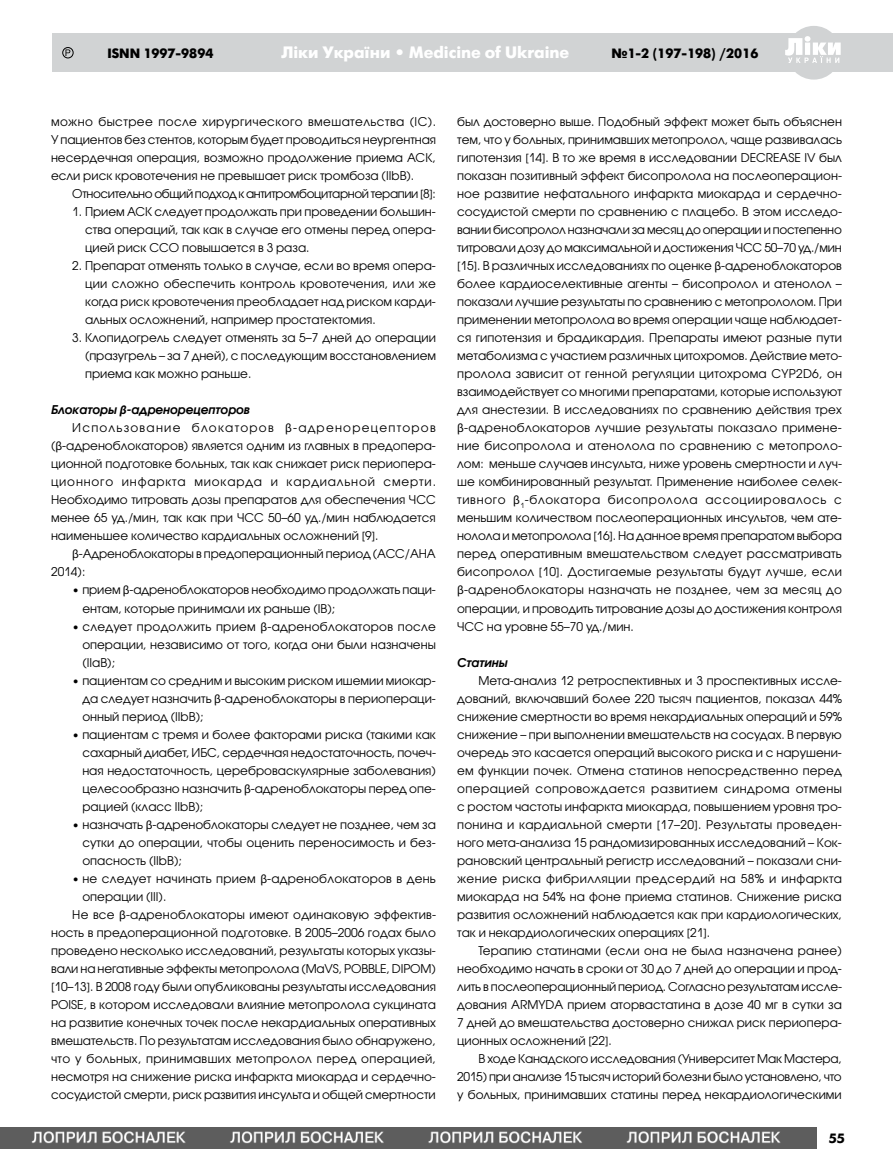
<style>
.page{position:relative;width:893px;height:1166px;background:#fff}
.page>*{position:absolute;margin:0;border:0;box-sizing:border-box;transform-origin:0 0}
.t1{font:700 16.5px "Futura Futuris C";color:#fff}
.t2{font:700 13.5px "Futura Futuris C";color:#000}
.t3{font:12px/18px "Avant Garde Gothic C";color:#000;text-align:justify}
.t4{font:12px "Avant Garde Gothic C";letter-spacing:-.03em;color:#000}
.t5{font:12px "Avant Garde Gothic C";letter-spacing:.025em;color:#000}
.t6{font:12px "Avant Garde Gothic C";letter-spacing:.07em;color:#000}
.t7{font:12px "Avant Garde Gothic C";letter-spacing:.1em;color:#000}
.t8{font:italic 700 12px "Avant Garde Gothic C";color:#000}
.s1{font-family:"Myriad Pro"}
</style>
<div class="page">
<div style="left:53px;top:34px;width:840px;height:38px;background:#d1d3d4"></div>
<div style="left:787px;top:26px;width:54px;height:54px;background:#d1d3d4;border-radius:50%"></div>
<svg style="left:785px;top:36px;width:56px;height:27px"></svg>
<div style="left:63px;top:47px;width:10px;height:11px;border:1px solid #000;border-radius:50%"></div>
<svg style="left:65px;top:49px;width:5px;height:7px"></svg>
<img style="left:0;top:1127px;width:816px;height:21px">
<p class="t2" style="left:107px;top:45px;width:108px">ISNN 1997-9894</p>
<h1 class="t1" style="left:281px;top:43px;width:289px">Ліки України • Medicine of Ukraine</h1>
<p class="t2" style="left:611px;top:45px;width:148px">№1-2 (197-198) /2016</p>
<p class="t3" style="left:51px;top:113px;width:387px">можно быстрее после хирургического вмешательства (IC).<br>У пациентов без стентов, которым будет проводиться неургентная несердечная операция, возможно продолжение приема АСК, если риск кровотечения не превышает риск тромбоза (IIbВ).</p>
<p class="t4" style="left:72px;top:187px;width:365px">Относительно общий подход к антитромбоцитарной терапии <span class="s1">[</span>8<span class="s1">]</span>:</p>
<p class="t3" style="left:85px;top:203px;width:352px;text-indent:-13px">1. Прием АСК следует продолжать при проведении большин&shy;ства операций, так как в случае его отмены перед опера&shy;цией риск ССО повышается в 3 раза.</p>
<p class="t3" style="left:85px;top:257px;width:352px;text-indent:-13px">2. Препарат отменять только в случае, если во время опера&shy;ции сложно обеспечить контроль кровотечения, или же когда риск кровотечения преобладает над риском карди&shy;альных осложнений, например простатектомия.</p>
<p class="t3" style="left:85px;top:329px;width:352px;text-indent:-13px">3. Клопидогрель следует отменять за 5–7 дней до операции (празугрель – за 7 дней), с последующим восстановлением приема как можно раньше.</p>
<p class="t8" style="left:51px;top:402px;width:200px">Блокаторы <span class="s1">β</span>-адренорецепторов</p>
<p class="t7" style="left:72px;top:421px;width:365px">Использование блокаторов <span class="s1">β</span>-адренорецепторов</p>
<p class="t3" style="left:51px;top:437px;width:386px">(<span class="s1">β</span>-адреноблокаторов) является одним из главных в предопера-</p>
<p class="t3" style="left:51px;top:455px;width:386px">ционной подготовке больных, так как снижает риск периопера-</p>
<p class="t6" style="left:51px;top:475px;width:386px">ционного инфаркта миокарда и кардиальной смерти.</p>
<p class="t3" style="left:51px;top:491px;width:386px">Необходимо титровать дозы препаратов для обеспечения ЧСС</p>
<p class="t3" style="left:51px;top:509px;width:386px">менее 65 уд./мин, так как при ЧСС 50–60 уд./мин наблюдается</p>
<p class="t3" style="left:51px;top:527px;width:329px">наименьшее количество кардиальных осложнений <span class="s1">[</span>9<span class="s1">]</span>.</p>
<p class="t3" style="left:72px;top:545px;width:365px"><span class="s1">β</span>-Адреноблокаторы в предоперационный период (ACC/AHA</p>
<p class="t3" style="left:51px;top:563px;width:36px">2014):</p>
<p class="t3" style="left:82px;top:581px;width:355px;text-indent:-10px">• прием <span class="s1">β</span>-адреноблокаторов необходимо продолжать паци&shy;ентам, которые принимали их раньше (IВ);</p>
<p class="t3" style="left:82px;top:617px;width:355px;text-indent:-10px">• следует продолжить прием <span class="s1">β</span>-адреноблокаторов после операции, независимо от того, когда они были назначены (IIаB);</p>
<p class="t3" style="left:82px;top:671px;width:355px;text-indent:-10px">• пациентам со средним и высоким риском ишемии миокар&shy;да следует назначить <span class="s1">β</span>-адреноблокаторы в периопераци&shy;онный период (IIbВ);</p>
<p class="t3" style="left:82px;top:725px;width:355px;text-indent:-10px">• пациентам с тремя и более факторами риска (такими как сахарный диабет, ИБС, сердечная недостаточность, почеч&shy;ная недостаточность, цереброваскулярные заболевания) целесообразно назначить <span class="s1">β</span>-адреноблокаторы перед опе&shy;рацией (класс IIbВ);</p>
<p class="t3" style="left:82px;top:815px;width:355px;text-indent:-10px">• назначать <span class="s1">β</span>-адреноблокаторы следует не позднее, чем за сутки до операции, чтобы оценить переносимость и без&shy;опасность (IIbВ);</p>
<p class="t3" style="left:72px;top:869px;width:365px">• не следует начинать прием <span class="s1">β</span>-адреноблокаторов в день</p>
<p class="t3" style="left:82px;top:887px;width:85px">операции (III).</p>
<p class="t3" style="left:72px;top:905px;width:365px">Не все <span class="s1">β</span>-адреноблокаторы имеют одинаковую эффектив-</p>
<p class="t3" style="left:51px;top:923px;width:386px">ность в предоперационной подготовке. В 2005–2006 годах было</p>
<p class="t3" style="left:51px;top:941px;width:386px">проведено несколько исследований, результаты которых указы-</p>
<p class="t3" style="left:51px;top:959px;width:386px">вали на негативные эффекты метопролола (MaVS, POBBLE, DIPOM)</p>
<p class="t3" style="left:51px;top:977px;width:386px"><span class="s1">[</span>10–13<span class="s1">]</span>. В 2008 году были опубликованы результаты исследования</p>
<p class="t3" style="left:51px;top:995px;width:386px">POISE, в котором исследовали влияние метопролола сукцината</p>
<p class="t3" style="left:51px;top:1013px;width:386px">на развитие конечных точек после некардиальных оперативных</p>
<p class="t3" style="left:51px;top:1031px;width:386px">вмешательств. По результатам исследования было обнаружено,</p>
<p class="t5" style="left:51px;top:1051px;width:386px">что у больных, принимавших метопролол перед операцией,</p>
<p class="t3" style="left:51px;top:1067px;width:386px">несмотря на снижение риска инфаркта миокарда и сердечно-</p>
<p class="t3" style="left:51px;top:1085px;width:386px">сосудистой смерти, риск развития инсульта и общей смертности</p>
<p class="t3" style="left:457px;top:113px;width:387px">был достоверно выше. Подобный эффект может быть объяснен тем, что у больных, принимавших метопролол, чаще развивалась гипотензия <span class="s1">[</span>14<span class="s1">]</span>. В то же время в исследовании DECREASE IV был показан позитивный эффект бисопролола на послеоперацион&shy;ное развитие нефатального инфаркта миокарда и сердечно&shy;сосудистой смерти по сравнению с плацебо. В этом исследо&shy;вании бисопролол назначали за месяц до операции и постепенно титровали дозу до максимальной и достижения ЧСС 50–70 уд./мин <span class="s1">[</span>15<span class="s1">]</span>. В различных исследованиях по оценке <span class="s1">β</span>-адреноблокаторов более кардиоселективные агенты – бисопролол и атенолол – показали лучшие результаты по сравнению с метопрололом. При применении метопролола во время операции чаще наблюдает&shy;ся гипотензия и брадикардия. Препараты имеют разные пути метаболизма с участием различных цитохромов. Действие мето&shy;пролола зависит от генной регуляции цитохрома СYР2D6, он взаимодействует со многими препаратами, которые используют для анестезии. В исследованиях по сравнению действия трех <span class="s1">β</span>-адреноблокаторов лучшие результаты показало примене&shy;ние бисопролола и атенолола по сравнению с метопроло&shy;лом: меньше случаев инсульта, ниже уровень смертности и луч&shy;ше комбинированный результат. Применение наиболее селек&shy;тивного <span class="s1">β</span><sub>1</sub>-блокатора бисопролола ассоциировалось с меньшим количеством послеоперационных инсультов, чем ате&shy;нолола и метопролола <span class="s1">[</span>16<span class="s1">]</span>. На данное время препаратом выбора перед оперативным вмешательством следует рассматривать бисопролол <span class="s1">[</span>10<span class="s1">]</span>. Достигаемые результаты будут лучше, если <span class="s1">β</span>-адреноблокаторы назначать не позднее, чем за месяц до операции, и проводить титрование дозы до достижения контроля ЧСС на уровне 55–70 уд./мин.</p>
<p class="t8" style="left:457px;top:654px;width:52px">Статины</p>
<p class="t3" style="left:457px;top:671px;width:386px;text-indent:21px">Мета-анализ 12 ретроспективных и 3 проспективных иссле&shy;дований, включавший более 220 тысяч пациентов, показал 44% снижение смертности во время некардиальных операций и 59% снижение – при выполнении вмешательств на сосудах. В первую очередь это касается операций высокого риска и с нарушени&shy;ем функции почек. Отмена статинов непосредственно перед операцией сопровождается развитием синдрома отмены с ростом частоты инфаркта миокарда, повышением уровня тро&shy;понина и кардиальной смерти <span class="s1">[</span>17–20<span class="s1">]</span>. Результаты проведен&shy;ного мета-анализа 15 рандомизированных исследований – Кок&shy;рановский центральный регистр исследований – показали сни&shy;жение риска фибрилляции предсердий на 58% и инфаркта миокарда на 54% на фоне приема статинов. Снижение риска развития осложнений наблюдается как при кардиологических, так и некардиологических операциях <span class="s1">[</span>21<span class="s1">]</span>.</p>
<p class="t3" style="left:457px;top:941px;width:386px;text-indent:21px">Терапию статинами (если она не была назначена ранее) необходимо начать в сроки от 30 до 7 дней до операции и прод&shy;лить в послеоперационный период. Согласно результатам иссле&shy;дования ARMYDA прием аторвастатина в дозе 40 мг в сутки за 7 дней до вмешательства достоверно снижал риск периопера&shy;ционных осложнений <span class="s1">[</span>22<span class="s1">]</span>.</p>
<p class="t3" style="left:457px;top:1049px;width:386px;text-indent:21px">В ходе Канадского исследования (Университет Мак Мастера, 2015) при анализе 15 тысяч историй болезни было установлено, что у больных, принимавших статины перед некардиологическими</p>
<p class="t2" style="left:829px;top:1130px;width:18px">55</p>
</div>
